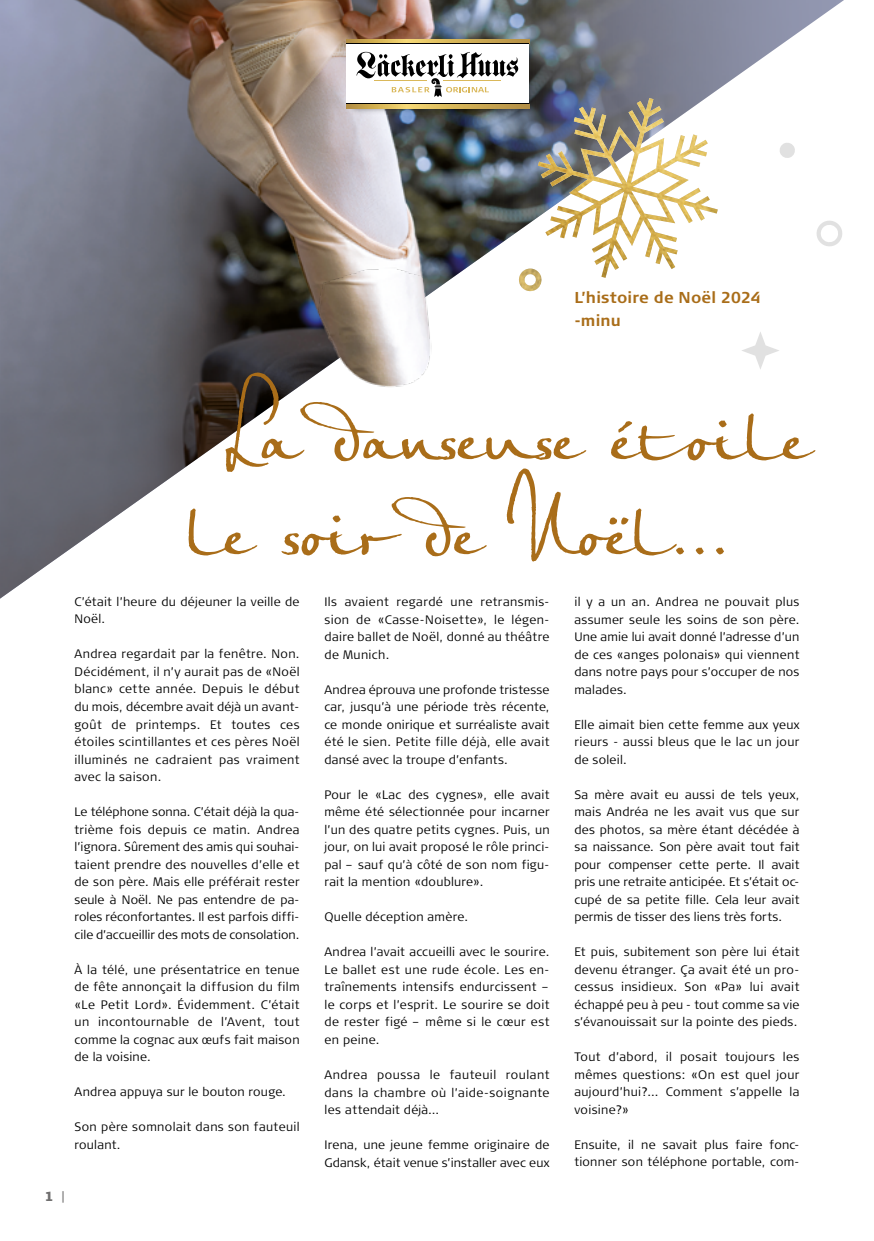
<style>
.page{position:relative;width:874px;height:1241px;background:#fff}
.page>*{position:absolute;margin:0;border:0;box-sizing:border-box;transform-origin:0 0}
.t1{font:131.25px "Petras Script EF";letter-spacing:-.04em;color:#a96d19}
.t2{font:700 15.75px/22.8px "Signa Column";letter-spacing:.01em;color:#a96d19}
.t3{font:900 13.12px "Signa Column";color:#706f6f}
.t4{font:300 12.25px/17.5px "Signa Column";letter-spacing:.025em;color:#000;text-align:justify}
.s1{font-weight:400}
</style>
<div class="page">
<img style="left:0;top:0;width:834px;height:598px">
<img style="left:290px;top:203px;width:151px;height:193px">
<svg style="left:778px;top:142px;width:17px;height:17px"></svg>
<svg style="left:740px;top:331px;width:39px;height:39px"></svg>
<svg style="left:814px;top:219px;width:28px;height:29px"></svg>
<svg style="left:346px;top:39px;width:183px;height:4px"></svg>
<hr style="left:346px;top:104px;width:183px;height:4px;background:#b59146">
<div style="left:346px;top:44px;width:183px;height:59px;background:#fff"></div>
<hr style="left:346px;top:103px;width:183px;height:1px;background:#000">
<hr style="left:346px;top:43px;width:183px;height:1px;background:#000">
<img style="left:356px;top:52px;width:361px;height:239px">
<p class="t2" style="left:574px;top:286px;width:188px">L’histoire de Noël 2024 -minu</p>
<h1 class="t1" style="left:225px;top:336px;width:590px">La danseuse étoile</h1>
<h1 class="t1" style="left:187px;top:431px;width:544px">le soir de Noël…</h1>
<p class="t4" style="left:74px;top:593px;width:226px">C’était l’heure du déjeuner la veille de<br>Noël.</p>
<p class="t4" style="left:74px;top:645px;width:226px">Andrea regardait par la fenêtre. Non.<br>Décidément, il n’y aurait pas de «Noël blanc» cette année. Depuis le début du mois, décembre avait déjà un avant&shy;goût de printemps. Et toutes ces étoiles scintillantes et ces pères Noël illuminés ne cadraient pas vraiment avec la saison.</p>
<p class="t4" style="left:74px;top:803px;width:226px">Le téléphone sonna. C’était déjà la qua&shy;trième fois depuis ce matin. Andrea l’ignora. Sûrement des amis qui souhai&shy;taient prendre des nouvelles d’elle et de son père. Mais elle préférait rester seule à Noël. Ne pas entendre de pa&shy;roles réconfortantes. Il est parfois diffi&shy;cile d’accueillir des mots de consolation.</p>
<p class="t4" style="left:74px;top:960px;width:226px">À la télé, une présentatrice en tenue de fête annonçait la diffusion du film «Le Petit Lord». Évidemment. C’était un incontournable de l’Avent, tout comme la cognac aux œufs fait maison de la voisine.</p>
<p class="t4" style="left:74px;top:1083px;width:213px">Andrea appuya sur le bouton rouge.</p>
<p class="t4" style="left:74px;top:1118px;width:226px">Son père somnolait dans son fauteuil roulant.</p>
<p class="t3" style="left:45px;top:1188px;width:22px">1 <span class="s1">|</span></p>
<p class="t4" style="left:324px;top:593px;width:226px">Ils avaient regardé une retransmis&shy;sion de «Casse-Noisette», le légen&shy;daire ballet de Noël, donné au théâtre de Munich.</p>
<p class="t4" style="left:324px;top:680px;width:226px">Andrea éprouva une profonde tristesse car, jusqu’à une période très récente, ce monde onirique et surréaliste avait été le sien. Petite fille déjà, elle avait dansé avec la troupe d’enfants.</p>
<p class="t4" style="left:324px;top:785px;width:226px">Pour le «Lac des cygnes», elle avait même été sélectionnée pour incarner l’un des quatre petits cygnes. Puis, un jour, on lui avait proposé le rôle princi&shy;pal – sauf qu’à côté de son nom figu&shy;rait la mention «doublure».</p>
<p class="t4" style="left:324px;top:908px;width:145px">Quelle déception amère.</p>
<p class="t4" style="left:324px;top:943px;width:226px">Andrea l’avait accueilli avec le sourire.<br>Le ballet est une rude école. Les en&shy;traînements intensifs endurcissent – le corps et l’esprit. Le sourire se doit de rester figé – même si le cœur est en peine.</p>
<p class="t4" style="left:324px;top:1066px;width:226px">Andrea poussa le fauteuil roulant dans la chambre où l’aide-soignante les attendait déjà…</p>
<p class="t4" style="left:324px;top:1136px;width:226px">Irena, une jeune femme originaire de<br>Gdansk, était venue s’installer avec eux</p>
<p class="t4" style="left:574px;top:593px;width:226px">il y a un an. Andrea ne pouvait plus assumer seule les soins de son père.<br>Une amie lui avait donné l’adresse d’un de ces «anges polonais» qui viennent dans notre pays pour s’occuper de nos malades.</p>
<p class="t4" style="left:574px;top:715px;width:226px">Elle aimait bien cette femme aux yeux rieurs - aussi bleus que le lac un jour de soleil.</p>
<p class="t4" style="left:574px;top:785px;width:226px">Sa mère avait eu aussi de tels yeux, mais Andréa ne les avait vus que sur des photos, sa mère étant décédée à sa naissance. Son père avait tout fait pour compenser cette perte. Il avait pris une retraite anticipée. Et s’était oc&shy;cupé de sa petite fille. Cela leur avait permis de tisser des liens très forts.</p>
<p class="t4" style="left:574px;top:943px;width:226px">Et puis, subitement son père lui était devenu étranger. Ça avait été un pro&shy;cessus insidieux. Son «Pa» lui avait échappé peu à peu - tout comme sa vie s’évanouissait sur la pointe des pieds.</p>
<p class="t4" style="left:574px;top:1048px;width:226px">Tout d’abord, il posait toujours les mêmes questions: «On est quel jour aujourd’hui?... Comment s’appelle la voisine?»</p>
<p class="t4" style="left:574px;top:1135px;width:226px">Ensuite, il ne savait plus faire fonc&shy;tionner son téléphone portable, com-</p>
</div>
